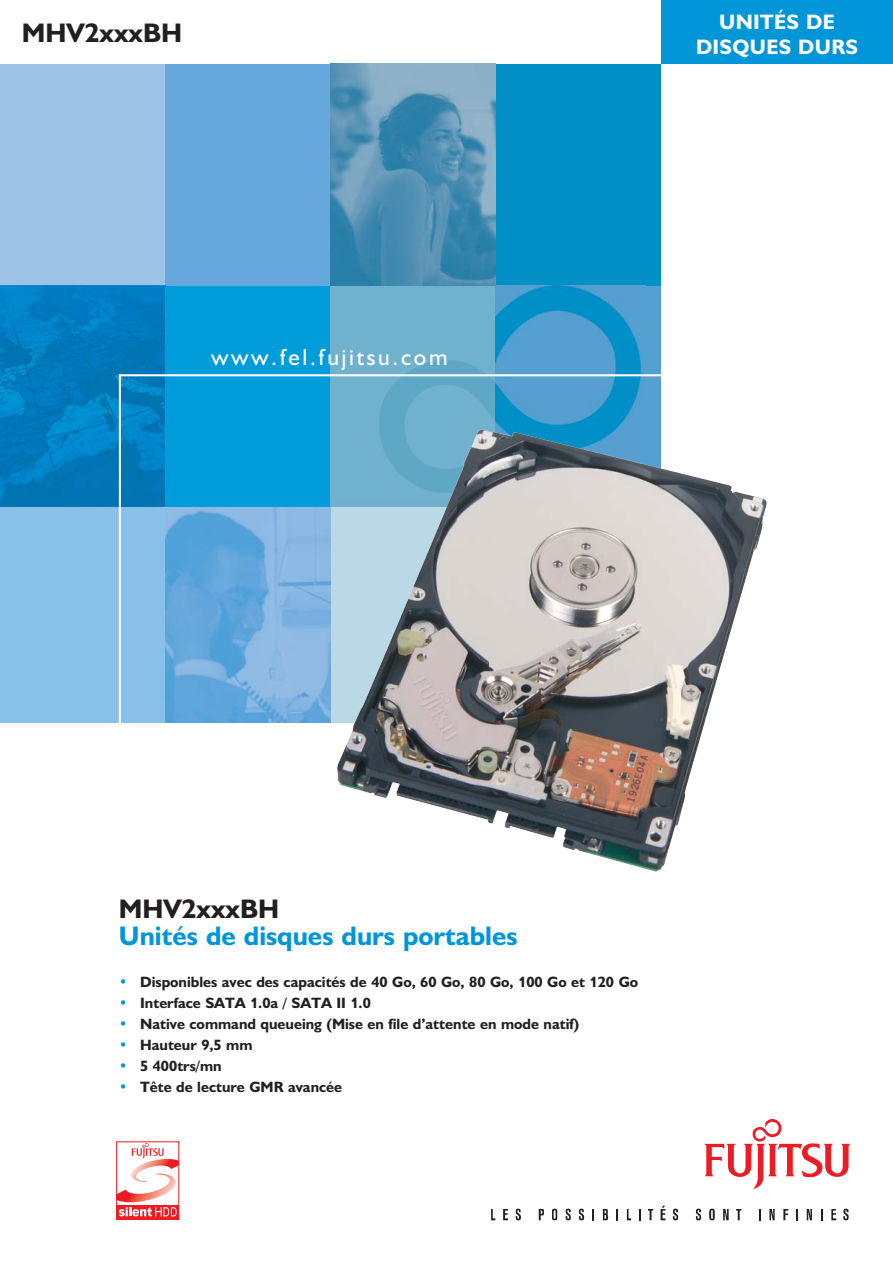
<style>
.page{position:relative;width:893px;height:1263px;background:#fff}
.page>*{position:absolute;margin:0;border:0;box-sizing:border-box;transform-origin:0 0}
.t1{font:700 27px "Fujitsu Humanist 521";color:#0096d7}
.t2{font:700 27px "Fujitsu Humanist 521";color:#231f20}
.t3{font:23.4px "Fujitsu Humanist 521";letter-spacing:.11em;color:#fff}
.t4{font:700 21px/25.2px "Fujitsu Humanist 521";letter-spacing:.015em;color:#fff;text-align:center}
.t5{font:700 15px "Fujitsu Humanist 521";color:#231f20}
.s1{color:#0096d7}
</style>
<div class="page">
<div style="left:0;top:64px;width:165px;height:222px;background:#9dc3e7"></div>
<div style="left:165px;top:64px;width:165px;height:222px;background:#66a8db"></div>
<div style="left:496px;top:64px;width:165px;height:222px;background:#0390c7"></div>
<img style="left:0;top:286px;width:165px;height:222px">
<div style="left:165px;top:286px;width:165px;height:222px;background:#009dda"></div>
<div style="left:330px;top:286px;width:166px;height:88px;background:#70b1cd"></div>
<div style="left:496px;top:286px;width:165px;height:222px;background:#54a0d0"></div>
<img style="left:496px;top:286px;width:146px;height:88px">
<div style="left:0;top:508px;width:165px;height:215px;background:#89c0e9"></div>
<svg style="left:330px;top:64px;width:166px;height:222px;background:#5593b5"></svg>
<svg style="left:119px;top:374px;width:648px;height:498px"></svg>
<svg style="left:118px;top:1216px;width:59px;height:2px"></svg>
<svg style="left:118px;top:1144px;width:59px;height:72px"></svg>
<div style="left:116px;top:1142px;width:63px;height:78px;border:1px solid #ed1c24"></div>
<div style="left:661px;top:0;width:232px;height:64px;background:#0096d7"></div>
<svg style="left:704px;top:1119px;width:146px;height:70px"></svg>
<svg style="left:491px;top:1209px;width:4px;height:11px"></svg>
<svg style="left:503px;top:1209px;width:5px;height:11px"></svg>
<svg style="left:516px;top:1209px;width:5px;height:11px"></svg>
<svg style="left:539px;top:1209px;width:5px;height:11px"></svg>
<svg style="left:552px;top:1209px;width:5px;height:11px"></svg>
<svg style="left:565px;top:1209px;width:6px;height:11px"></svg>
<svg style="left:579px;top:1209px;width:5px;height:11px"></svg>
<svg style="left:592px;top:1209px;width:2px;height:11px"></svg>
<svg style="left:603px;top:1209px;width:5px;height:11px"></svg>
<svg style="left:616px;top:1209px;width:2px;height:11px"></svg>
<svg style="left:627px;top:1209px;width:4px;height:11px"></svg>
<svg style="left:648px;top:1209px;width:5px;height:11px"></svg>
<svg style="left:660px;top:1206px;width:5px;height:14px"></svg>
<svg style="left:673px;top:1209px;width:5px;height:11px"></svg>
<svg style="left:696px;top:1209px;width:5px;height:11px"></svg>
<svg style="left:709px;top:1209px;width:6px;height:11px"></svg>
<svg style="left:723px;top:1209px;width:6px;height:11px"></svg>
<svg style="left:736px;top:1209px;width:5px;height:11px"></svg>
<svg style="left:759px;top:1209px;width:2px;height:11px"></svg>
<svg style="left:769px;top:1209px;width:6px;height:11px"></svg>
<svg style="left:783px;top:1209px;width:5px;height:11px"></svg>
<svg style="left:796px;top:1209px;width:2px;height:11px"></svg>
<svg style="left:807px;top:1209px;width:5px;height:11px"></svg>
<svg style="left:831px;top:1209px;width:5px;height:11px"></svg>
<svg style="left:843px;top:1209px;width:6px;height:11px"></svg>
<h1 class="t2" style="left:22px;top:23px;width:162px">MHV2xxxBH</h1>
<h2 class="t3" style="left:211px;top:348px;width:238px">www.fel.fujitsu.com</h2>
<h3 class="t4" style="left:696px;top:11px;width:163px">UNITÉS DE<br>DISQUES DURS</h3>
<h1 class="t2" style="left:119px;top:898px;width:162px">MHV2xxxBH</h1>
<h1 class="t1" style="left:119px;top:925px;width:400px">Unités de disques durs portables</h1>
<p class="t5" style="left:119px;top:976px;width:521px"><span class="s1">•</span> Disponibles avec des capacités de 40 Go, 60 Go, 80 Go, 100 Go et 120 Go</p>
<p class="t5" style="left:119px;top:997px;width:253px"><span class="s1">•</span> Interface SATA 1.0a / SATA II 1.0</p>
<p class="t5" style="left:119px;top:1018px;width:462px"><span class="s1">•</span> Native command queueing (Mise en file d’attente en mode natif)</p>
<p class="t5" style="left:119px;top:1039px;width:135px"><span class="s1">•</span> Hauteur 9,5 mm</p>
<p class="t5" style="left:119px;top:1060px;width:104px"><span class="s1">•</span> 5 400trs/mn</p>
<p class="t5" style="left:119px;top:1081px;width:225px"><span class="s1">•</span> Tête de lecture GMR avancée</p>
</div>
